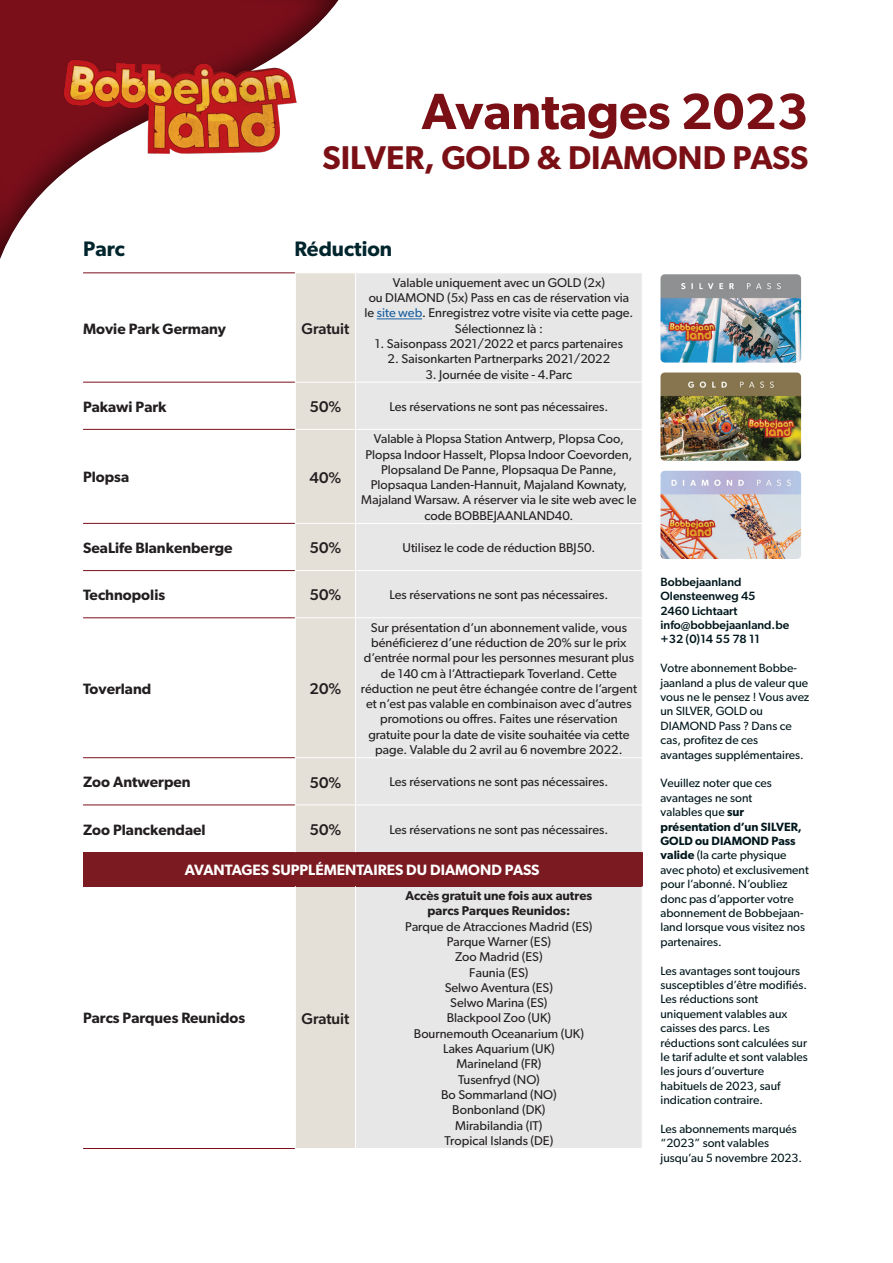
<style>
.page{position:relative;width:893px;height:1263px;background:#fff}
.page>*{position:absolute;margin:0;border:0;box-sizing:border-box;transform-origin:0 0}
.t1{font:600 51px "Gibson";color:#7a1015}
.t2{font:600 33px "Gibson";color:#7a1015}
.t3{font:600 21px "Gibson";color:#00252d}
.t4{font:500 15.6px "Gibson";color:#231f20}
.t5{font:600 15px "Gibson";color:#231f20}
.t6{font:600 15px "Gibson";color:#fff}
.t7{font:12.75px/15.3px "Gibson";color:#231f20;text-align:center}
.t8{font:12px/14.4px "Gibson";color:#00171c}
.t9{font:500 12px/14.4px "Gibson";color:#00171c}
.s1{color:#175d9e}
.s2{font-weight:600}
</style>
<div class="page">
<svg style="left:0;top:0;width:339px;height:274px"></svg>
<img style="left:64px;top:60px;width:232px;height:94px">
<div style="left:296px;top:273px;width:59px;height:875px;background:#e4e0d8"></div>
<div style="left:356px;top:273px;width:286px;height:875px;background:#e7e7e7"></div>
<div style="left:83px;top:852px;width:559px;height:34px;background:#7b1a20"></div>
<hr style="left:83px;top:272px;width:212px;height:1px;background:#7a0f1a">
<hr style="left:83px;top:382px;width:212px;height:1px;background:#7a0f1a">
<hr style="left:83px;top:429px;width:212px;height:1px;background:#7a0f1a">
<hr style="left:83px;top:523px;width:212px;height:1px;background:#7a0f1a">
<hr style="left:83px;top:570px;width:212px;height:1px;background:#7a0f1a">
<hr style="left:83px;top:617px;width:212px;height:1px;background:#7a0f1a">
<hr style="left:83px;top:757px;width:212px;height:1px;background:#7a0f1a">
<hr style="left:83px;top:804px;width:212px;height:1px;background:#7a0f1a">
<hr style="left:83px;top:1148px;width:212px;height:1px;background:#7a0f1a">
<hr style="left:295px;top:272px;width:61px;height:1px;background:#fff">
<hr style="left:295px;top:273px;width:1px;height:109px;background:#fff">
<hr style="left:295px;top:382px;width:61px;height:1px;background:#fff">
<hr style="left:356px;top:382px;width:287px;height:1px;background:#fff">
<hr style="left:295px;top:429px;width:61px;height:1px;background:#fff">
<hr style="left:356px;top:429px;width:287px;height:1px;background:#fff">
<hr style="left:295px;top:523px;width:61px;height:1px;background:#fff">
<hr style="left:356px;top:523px;width:287px;height:1px;background:#fff">
<hr style="left:295px;top:570px;width:61px;height:1px;background:#fff">
<hr style="left:356px;top:570px;width:287px;height:1px;background:#fff">
<hr style="left:295px;top:617px;width:61px;height:1px;background:#fff">
<hr style="left:356px;top:617px;width:287px;height:1px;background:#fff">
<hr style="left:295px;top:757px;width:61px;height:1px;background:#fff">
<hr style="left:356px;top:757px;width:287px;height:1px;background:#fff">
<hr style="left:295px;top:804px;width:61px;height:1px;background:#fff">
<hr style="left:356px;top:804px;width:287px;height:1px;background:#fff">
<hr style="left:377px;top:319px;width:45px;height:1px;background:#175d9e">
<img style="left:660px;top:274px;width:141px;height:89px">
<img style="left:660px;top:372px;width:141px;height:89px">
<img style="left:660px;top:471px;width:141px;height:88px">
<p class="t1" style="left:422px;top:81px;width:388px">Avantages 2023</p>
<p class="t2" style="left:323px;top:138px;width:487px">SILVER, GOLD &amp; DIAMOND PASS</p>
<p class="t3" style="left:83px;top:236px;width:43px">Parc</p>
<p class="t3" style="left:294px;top:236px;width:99px">Réduction</p>
<p class="t5" style="left:83px;top:319px;width:144px">Movie Park Germany</p>
<p class="t4" style="left:301px;top:319px;width:50px">Gratuit</p>
<p class="t7" style="left:393px;top:274px;width:214px">Valable uniquement avec un GOLD (2x)</p>
<p class="t7" style="left:364px;top:290px;width:270px">ou DIAMOND (5x) Pass en cas de réservation via le <span class="s1">site web</span>. Enregistrez votre visite via cette page.<br>Sélectionnez là :</p>
<p class="t7" style="left:375px;top:336px;width:250px">1. Saisonpass 2021/2022 et parcs partenaires</p>
<p class="t7" style="left:388px;top:351px;width:224px">2. Saisonkarten Partnerparks 2021/2022</p>
<p class="t7" style="left:425px;top:366px;width:148px">3. Journée de visite - 4.Parc</p>
<p class="t5" style="left:83px;top:398px;width:85px">Pakawi Park</p>
<p class="t4" style="left:310px;top:397px;width:33px">50%</p>
<p class="t7" style="left:389px;top:399px;width:220px">Les réservations ne sont pas nécessaires.</p>
<p class="t5" style="left:83px;top:468px;width:48px">Plopsa</p>
<p class="t4" style="left:310px;top:468px;width:33px">40%</p>
<p class="t7" style="left:361px;top:431px;width:277px">Valable à Plopsa Station Antwerp, Plopsa Coo, Plopsa Indoor Hasselt, Plopsa Indoor Coevorden, Plopsaland De Panne, Plopsaqua De Panne, Plopsaqua Landen-Hannuit, Majaland Kownaty, Majaland Warsaw. A réserver via le site web avec le code BOBBEJAANLAND40.</p>
<p class="t5" style="left:83px;top:539px;width:151px">SeaLife Blankenberge</p>
<p class="t4" style="left:310px;top:538px;width:33px">50%</p>
<p class="t7" style="left:402px;top:540px;width:194px">Utilisez le code de réduction BBJ50.</p>
<p class="t5" style="left:83px;top:586px;width:84px">Technopolis</p>
<p class="t4" style="left:310px;top:586px;width:33px">50%</p>
<p class="t7" style="left:389px;top:587px;width:220px">Les réservations ne sont pas nécessaires.</p>
<p class="t5" style="left:83px;top:680px;width:70px">Toverland</p>
<p class="t4" style="left:310px;top:679px;width:33px">20%</p>
<p class="t7" style="left:361px;top:619px;width:278px">Sur présentation d’un abonnement valide, vous bénéficierez d’une réduction de 20% sur le prix d’entrée normal pour les personnes mesurant plus de 140 cm à l’Attractiepark Toverland. Cette réduction ne peut être échangée contre de l’argent et n’est pas valable en combinaison avec d’autres promotions ou offres. Faites une réservation gratuite pour la date de visite souhaitée via cette page. Valable du 2 avril au 6 novembre 2022.</p>
<p class="t5" style="left:83px;top:773px;width:109px">Zoo Antwerpen</p>
<p class="t4" style="left:310px;top:773px;width:33px">50%</p>
<p class="t7" style="left:389px;top:774px;width:220px">Les réservations ne sont pas nécessaires.</p>
<p class="t5" style="left:83px;top:820px;width:124px">Zoo Planckendael</p>
<p class="t4" style="left:310px;top:820px;width:33px">50%</p>
<p class="t7" style="left:389px;top:821px;width:220px">Les réservations ne sont pas nécessaires.</p>
<p class="t6" style="left:185px;top:861px;width:356px">AVANTAGES SUPPLÉMENTAIRES DU DIAMOND PASS</p>
<p class="t5" style="left:83px;top:1009px;width:164px">Parcs Parques Reunidos</p>
<p class="t4" style="left:301px;top:1009px;width:50px">Gratuit</p>
<p class="t7" style="left:405px;top:888px;width:189px"><span class="s2">Accès gratuit une fois aux autres parcs Parques Reunidos:<br></span>Parque de Atracciones Madrid (ES)<br>Parque Warner (ES)<br>Zoo Madrid (ES)<br>Faunia (ES)<br>Selwo Aventura (ES)<br>Selwo Marina (ES)<br>Blackpool Zoo (UK)<br>Bournemouth Oceanarium (UK)<br>Lakes Aquarium (UK)<br>Marineland (FR)<br>Tusenfryd (NO)<br>Bo Sommarland (NO)<br>Bonbonland (DK)<br>Mirabilandia (IT)<br>Tropical Islands (DE)</p>
<p class="t9" style="left:660px;top:574px;width:130px">Bobbejaanland<br>Olensteenweg 45<br>2460 Lichtaart info@bobbejaanland.be +32 (0)14 55 78 11</p>
<p class="t8" style="left:660px;top:661px;width:150px">Votre abonnement Bobbe&shy;jaanland a plus de valeur que vous ne le pensez ! Vous avez un SILVER, GOLD ou<br>DIAMOND Pass ? Dans ce cas, profitez de ces avantages supplémentaires.</p>
<p class="t8" style="left:660px;top:776px;width:150px">Veuillez noter que ces avantages ne sont<br>valables que <span class="s2">sur présentation d’un SILVER,<br>GOLD ou DIAMOND Pass valide</span> (la carte physique avec photo) et exclusivement pour l’abonné. N’oubliez donc pas d’apporter votre abonnement de Bobbejaan&shy;land lorsque vous visitez nos partenaires.</p>
<p class="t8" style="left:660px;top:963px;width:149px">Les avantages sont toujours susceptibles d’être modifiés.<br>Les réductions sont uniquement valables aux caisses des parcs. Les réductions sont calculées sur le tarif adulte et sont valables les jours d’ouverture habituels de 2023, sauf indication contraire.</p>
<p class="t8" style="left:660px;top:1121px;width:143px">Les abonnements marqués “2023” sont valables jusqu’au 5 novembre 2023.</p>
</div>
